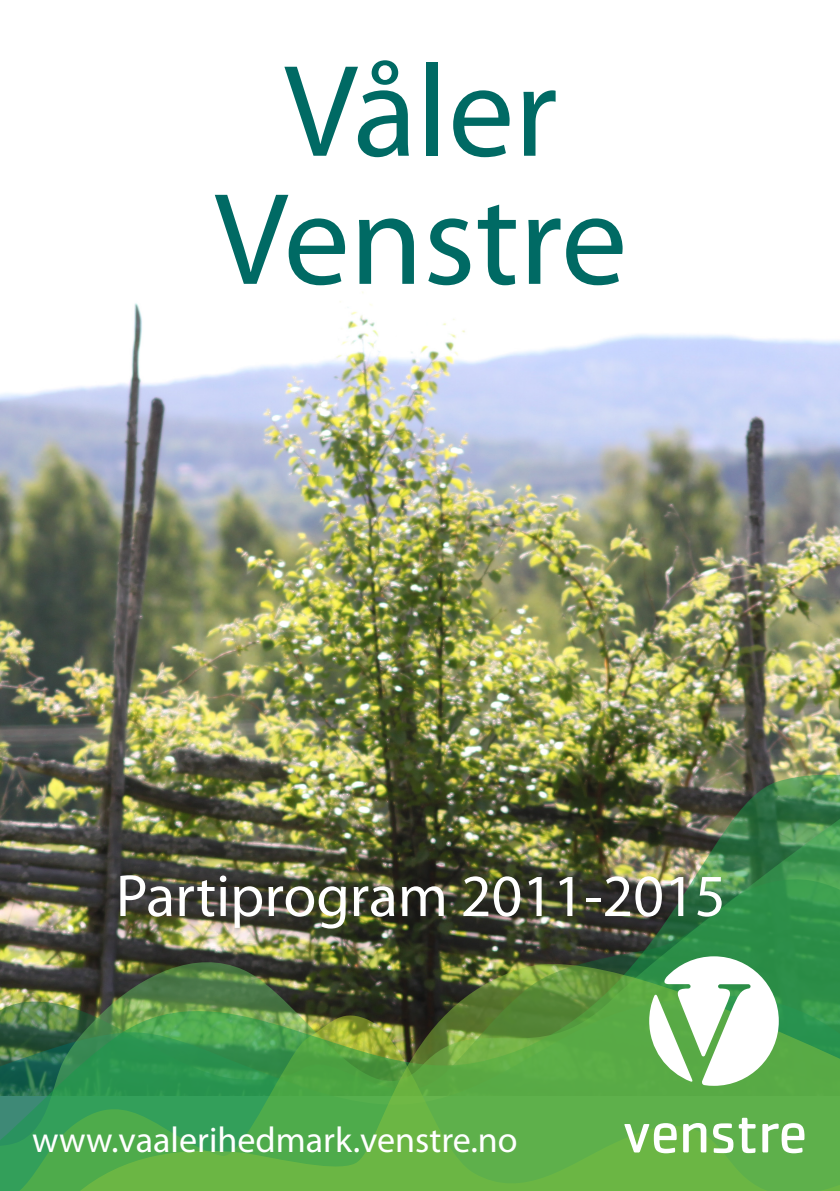
<style>
.page{position:relative;width:840px;height:1191px;background:#fff}
.page>*{position:absolute;margin:0;border:0;box-sizing:border-box;transform-origin:0 0}
.t1{font:132px/128px "Myriad Pro";color:#006a64;text-align:center}
.t2{font:60px "Myriad Pro";color:#fff}
.t3{font:36px "Myriad Pro";color:#fff}
</style>
<div class="page">
<img style="left:0;top:291px;width:839px;height:483px">
<img style="left:0;top:774px;width:839px;height:190px">
<img style="left:0;top:964px;width:839px;height:227px">
<svg style="left:648px;top:956px;width:130px;height:129px"></svg>
<svg style="left:712px;top:1117px;width:43px;height:36px"></svg>
<svg style="left:762px;top:1123px;width:42px;height:30px"></svg>
<svg style="left:682px;top:1123px;width:24px;height:29px"></svg>
<svg style="left:624px;top:1123px;width:52px;height:30px"></svg>
<h1 class="t1" style="left:214px;top:45px;width:414px">Våler<br>Venstre</h1>
<h2 class="t2" style="left:116px;top:859px;width:611px">Partiprogram 2011-2015</h2>
<p class="t3" style="left:32px;top:1118px;width:486px">www.vaalerihedmark.venstre.no</p>
</div>
